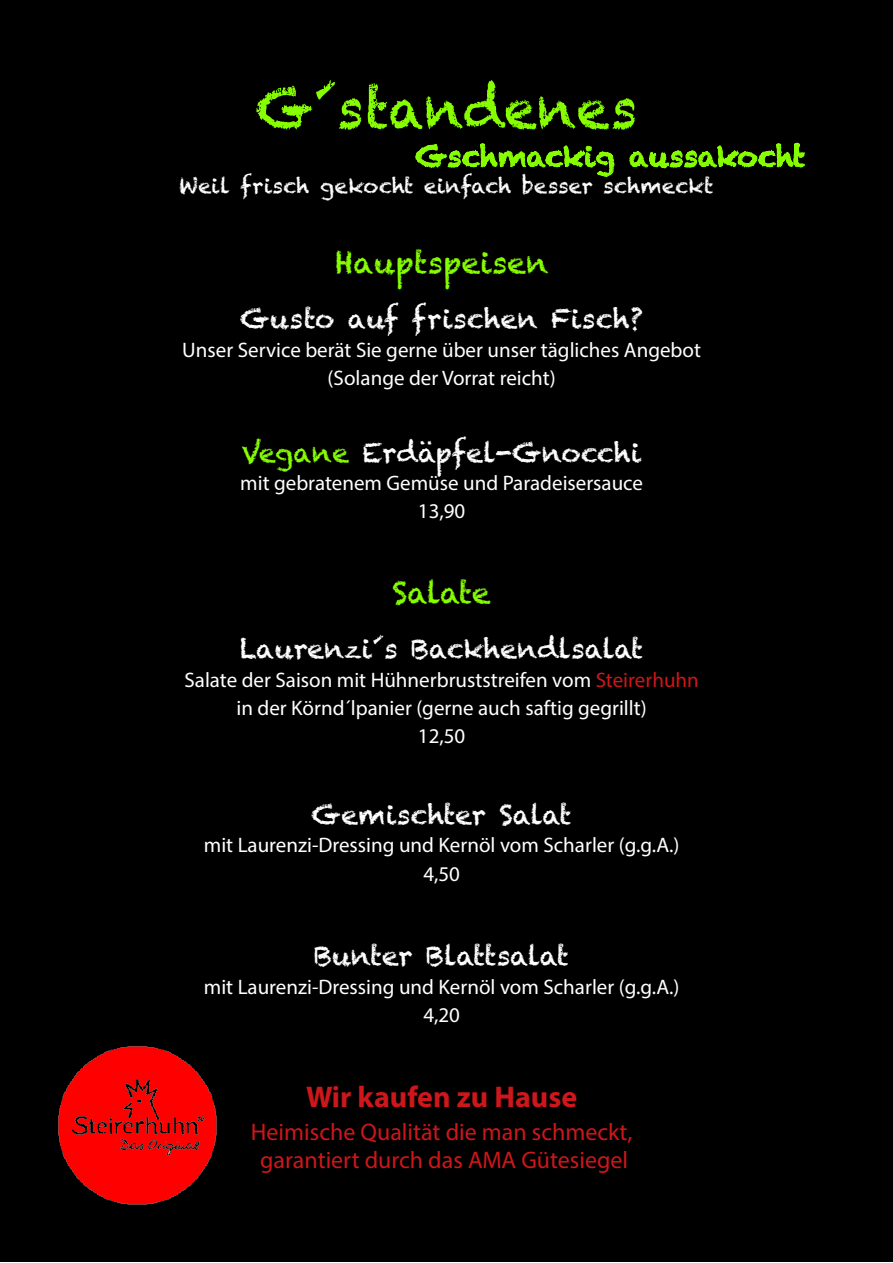
<style>
.page{position:relative;width:893px;height:1263px;background:#fff}
.page>*{position:absolute;margin:0;border:0;box-sizing:border-box;transform-origin:0 0}
.t1{font:55.2px "Chalkduster";letter-spacing:.005em;color:#87ff00;scale:.95 1}
.t2{font:30px "Chalkduster";color:#87ff00}
.t3{font:700 30px "Myriad Pro";color:#cd171a}
.t4{font:28.5px "Chalkduster";color:#87ff00}
.t5{font:27px "Chalkduster";color:#fff}
.t6{font:24px/28.3px "Myriad Pro";color:#cd171a;text-align:center}
.t7{font:21px/28.3px "Myriad Pro";color:#fff;text-align:center}
.t8{font:21px "Chalkduster";color:#fff}
.s1{color:#87ff00}
.s2{color:#cd171a}
</style>
<div class="page">
<div style="left:0;top:0;width:893px;height:1262px;background:#000"></div>
<svg style="left:415px;top:143px;width:200px;height:34px;background:#1f3b00"></svg>
<svg style="left:629px;top:142px;width:176px;height:27px;background:#264900"></svg>
<img style="left:32px;top:1020px;width:210px;height:210px">
<h1 class="t1" style="left:256px;top:76px;width:403px">G´standenes</h1>
<h3 class="t4" style="left:416px;top:140px;width:391px">Gschmackig aussakocht</h3>
<p class="t8" style="left:179px;top:173px;width:536px">Weil frisch gekocht einfach besser schmeckt</p>
<h2 class="t2" style="left:335px;top:245px;width:215px">Hauptspeisen</h2>
<p class="t5" style="left:240px;top:303px;width:404px">Gusto auf frischen Fisch?</p>
<p class="t7" style="left:182px;top:335px;width:520px">Unser Service berät Sie gerne über unser tägliches Angebot (Solange der Vorrat reicht)</p>
<p class="t5" style="left:242px;top:436px;width:402px"><span class="s1">Vegane</span> Erdäpfel-Gnocchi</p>
<p class="t7" style="left:240px;top:468px;width:404px">mit gebratenem Gemüse und Paradeisersauce<br>13,90</p>
<h2 class="t2" style="left:392px;top:575px;width:100px">Salate</h2>
<p class="t5" style="left:240px;top:633px;width:405px">Laurenzi´s Backhendlsalat</p>
<p class="t7" style="left:184px;top:665px;width:516px">Salate der Saison mit Hühnerbruststreifen vom <span class="s2">Steirerhuhn </span>in der Körnd´lpanier (gerne auch saftig gegrillt)<br>12,50</p>
<p class="t5" style="left:312px;top:799px;width:262px">Gemischter Salat</p>
<p class="t7" style="left:204px;top:831px;width:477px">mit Laurenzi-Dressing und Kernöl vom Scharler (g.g.A.)<br>4,50</p>
<p class="t5" style="left:314px;top:940px;width:256px">Bunter Blattsalat</p>
<p class="t7" style="left:204px;top:972px;width:477px">mit Laurenzi-Dressing und Kernöl vom Scharler (g.g.A.)<br>4,20</p>
<h2 class="t3" style="left:306px;top:1077px;width:273px">Wir kaufen zu Hause</h2>
<p class="t6" style="left:251px;top:1117px;width:383px">Heimische Qualität die man schmeckt, garantiert durch das AMA Gütesiegel</p>
</div>
